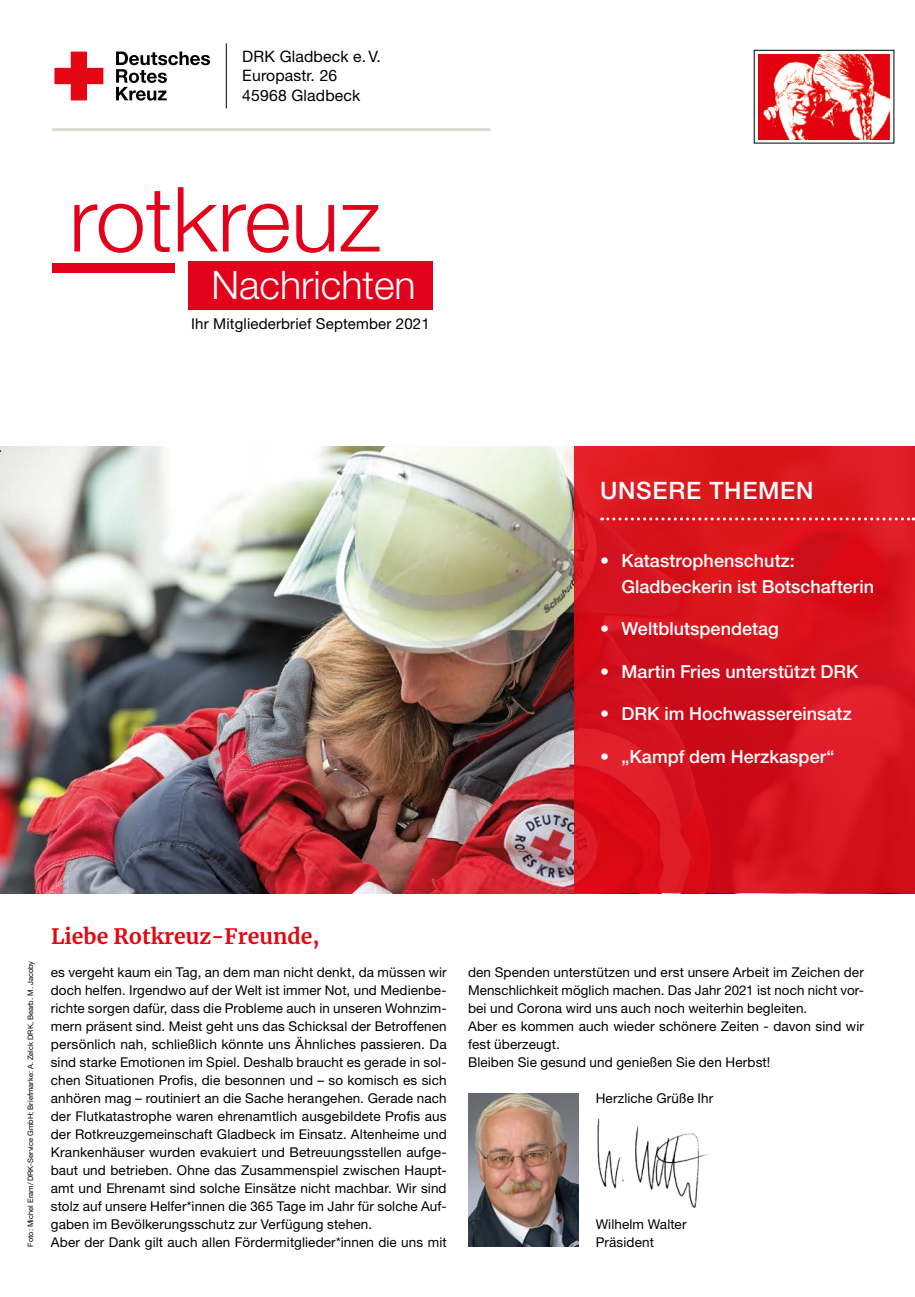
<style>
.page{position:relative;width:915px;height:1297px;background:#fff}
.page>*{position:absolute;margin:0;border:0;box-sizing:border-box;transform-origin:0 0}
.t1{font:300 90px "Helvetica Neue LT Std";color:#e2001a}
.t2{font:300 39.3px "Helvetica Neue LT Pro";color:#fff}
.t3{font:500 24px "Helvetica Neue LT Pro";letter-spacing:.03em;color:#fff}
.t4{font:700 21px "Merriweather";color:#e30613}
.t5{font:500 18px/25.5px "Helvetica Neue LT Pro";color:#fff}
.t6{font:15.75px "Helvetica Neue LT Pro";letter-spacing:.01em;color:#000}
.t7{font:15px "Helvetica Neue LT Pro";letter-spacing:.01em;color:#000}
.MGB_Copy{font:13.5px/18px "Helvetica Neue LT Pro";letter-spacing:.01em;color:#000;text-align:justify}
.MGB_Fotocredits{font:7.5px "Helvetica Neue LT Pro";color:#000}
</style>
<div class="page">
<img style="left:0;top:446px;width:574px;height:447px">
<svg style="left:574px;top:446px;width:340px;height:447px;background:#d7121d"></svg>
<svg style="left:601px;top:517px;width:312px;height:3px"></svg>
<svg style="left:54px;top:52px;width:49px;height:48px"></svg>
<svg style="left:116px;top:52px;width:94px;height:49px"></svg>
<hr style="left:52px;top:128px;width:438px;height:3px;background:#dad9d3">
<hr style="left:226px;top:43px;width:1px;height:65px;background:#000">
<div style="left:188px;top:261px;width:244px;height:49px;background:#e2001a"></div>
<div style="left:52px;top:263px;width:122px;height:9px;background:#e2001a"></div>
<div style="left:753px;top:50px;width:140px;height:93px;border:1px solid #000"></div>
<img style="left:758px;top:54px;width:131px;height:85px">
<img style="left:597px;top:1118px;width:111px;height:90px">
<img style="left:468px;top:1093px;width:110px;height:154px">
<p class="t6" style="left:242px;top:47px;width:140px">DRK Gladbeck e.V.</p>
<p class="t6" style="left:242px;top:66px;width:96px">Europastr. 26</p>
<p class="t6" style="left:242px;top:85px;width:119px">45968 Gladbeck</p>
<p class="t1" style="left:69px;top:164px;width:313px">rotkreuz</p>
<p class="t2" style="left:211px;top:261px;width:206px">Nachrichten</p>
<p class="t7" style="left:191px;top:314px;width:240px">Ihr Mitgliederbrief September 2021</p>
<p class="t3" style="left:600px;top:476px;width:215px">UNSERE THEMEN</p>
<p class="t5" style="left:621px;top:548px;width:254px;text-indent:-21px">• Katastrophenschutz:<br>Gladbeckerin ist Botschafterin</p>
<p class="t5" style="left:600px;top:616px;width:180px">• Weltblutspendetag</p>
<p class="t5" style="left:600px;top:658px;width:260px">• Martin Fries unterstützt DRK</p>
<p class="t5" style="left:600px;top:701px;width:253px">• DRK im Hochwassereinsatz</p>
<p class="t5" style="left:600px;top:743px;width:236px">• „Kampf dem Herzkasper“</p>
<p class="MGB_Fotocredits" style="left:26px;top:1247px;width:287px;rotate:-90deg">Foto: Michel Eram/DRK-Service GmbH; Briefmarke: A. Zelck DRK, Bearb. M. Jacoby</p>
<p class="t4" style="left:51px;top:922px;width:270px">Liebe Rotkreuz-Freunde,</p>
<p class="MGB_Copy" style="left:51px;top:962px;width:397px">es vergeht kaum ein Tag, an dem man nicht denkt, da müssen wir doch helfen. Irgendwo auf der Welt ist immer Not, und Medienbe&shy;richte sorgen dafür, dass die Probleme auch in unseren Wohnzim&shy;mern präsent sind. Meist geht uns das Schicksal der Betroffenen persönlich nah, schließlich könnte uns Ähnliches passieren. Da sind starke Emotionen im Spiel. Deshalb braucht es gerade in sol&shy;chen Situationen Profis, die besonnen und – so komisch es sich anhören mag – routiniert an die Sache herangehen. Gerade nach der Flutkatastrophe waren ehrenamtlich ausgebildete Profis aus der Rotkreuzgemeinschaft Gladbeck im Einsatz. Altenheime und Krankenhäuser wurden evakuiert und Betreuungsstellen aufge&shy;baut und betrieben. Ohne das Zusammenspiel zwischen Haupt&shy;amt und Ehrenamt sind solche Einsätze nicht machbar. Wir sind stolz auf unsere Helfer*innen die 365 Tage im Jahr für solche Auf&shy;gaben im Bevölkerungsschutz zur Verfügung stehen.</p>
<p class="MGB_Copy" style="left:51px;top:1232px;width:397px">Aber der Dank gilt auch allen Fördermitglieder*innen die uns mit</p>
<p class="MGB_Copy" style="left:468px;top:962px;width:397px">den Spenden unterstützen und erst unsere Arbeit im Zeichen der Menschlichkeit möglich machen. Das Jahr 2021 ist noch nicht vor&shy;bei und Corona wird uns auch noch weiterhin begleiten.</p>
<p class="MGB_Copy" style="left:468px;top:1016px;width:397px">Aber es kommen auch wieder schönere Zeiten - davon sind wir fest überzeugt.</p>
<p class="MGB_Copy" style="left:468px;top:1052px;width:304px">Bleiben Sie gesund und genießen Sie den Herbst!</p>
<p class="MGB_Copy" style="left:595px;top:1088px;width:119px">Herzliche Grüße Ihr</p>
<p class="MGB_Copy" style="left:595px;top:1214px;width:92px">Wilhelm Walter</p>
<p class="MGB_Copy" style="left:595px;top:1232px;width:60px">Präsident</p>
</div>
